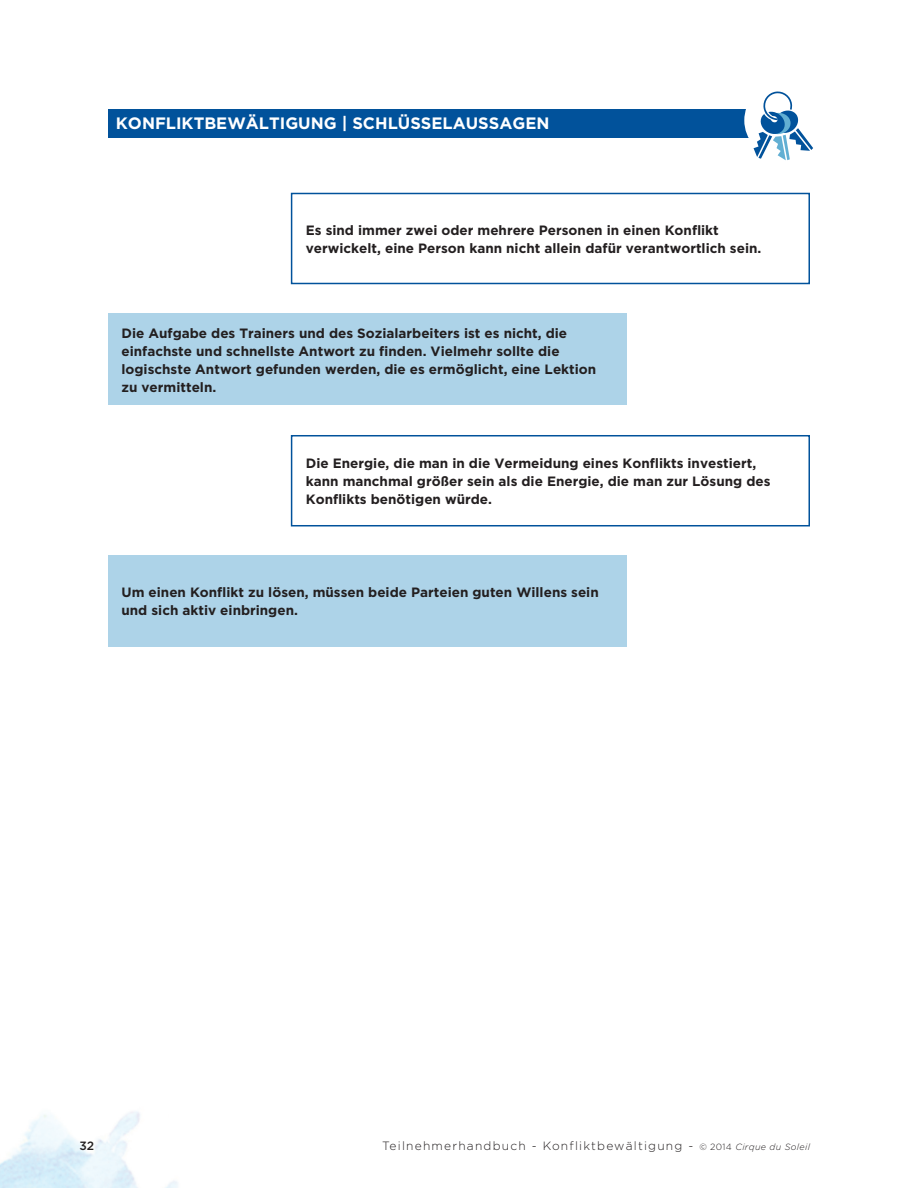
<style>
.page{position:relative;width:918px;height:1188px;background:#fff}
.page>*{position:absolute;margin:0;border:0;box-sizing:border-box;transform-origin:0 0}
.t1{font:700 16.5px "Gotham";color:#fff}
.t2{font:700 13.5px/18px "Gotham";color:#231f20}
.t3{font:300 12px "Gotham";letter-spacing:.1em;color:#231f20}
.t4{font:500 12px "Gotham";color:#231f20}
.s1{font-size:9px}
.s2{font-style:italic;font-size:9px}
</style>
<div class="page">
<img style="left:0;top:1111px;width:178px;height:77px">
<div style="left:108px;top:109px;width:668px;height:29px;background:#01529b"></div>
<div style="left:744px;top:86px;width:63px;height:69px;background:#fff;border-radius:50%"></div>
<svg style="left:754px;top:91px;width:59px;height:69px"></svg>
<div style="left:108px;top:313px;width:518px;height:92px;background:#add3e8"></div>
<div style="left:108px;top:555px;width:518px;height:91px;background:#add3e8"></div>
<div style="left:291px;top:193px;width:519px;height:91px;border:2px solid #01529b"></div>
<div style="left:291px;top:435px;width:519px;height:91px;border:2px solid #01529b"></div>
<p class="t1" style="left:116px;top:113px;width:435px">KONFLIKTBEWÄLTIGUNG | SCHLÜSSELAUSSAGEN</p>
<p class="t2" style="left:306px;top:221px;width:457px">Es sind immer zwei oder mehrere Personen in einen Konflikt verwickelt, eine Person kann nicht allein dafür verantwortlich sein.</p>
<p class="t2" style="left:122px;top:324px;width:476px">Die Aufgabe des Trainers und des Sozialarbeiters ist es nicht, die einfachste und schnellste Antwort zu finden. Vielmehr sollte die logischste Antwort gefunden werden, die es ermöglicht, eine Lektion zu vermitteln.</p>
<p class="t2" style="left:306px;top:454px;width:466px">Die Energie, die man in die Vermeidung eines Konflikts investiert, kann manchmal größer sein als die Energie, die man zur Lösung des<br>Konflikts benötigen würde.</p>
<p class="t2" style="left:122px;top:583px;width:479px">Um einen Konflikt zu lösen, müssen beide Parteien guten Willens sein und sich aktiv einbringen.</p>
<p class="t4" style="left:80px;top:1139px;width:16px">32</p>
<p class="t3" style="left:382px;top:1140px;width:429px">Teilnehmerhandbuch - Konfliktbewältigung - <span class="s1">© 2014</span> <span class="s2">Cirque du Soleil</span></p>
</div>
